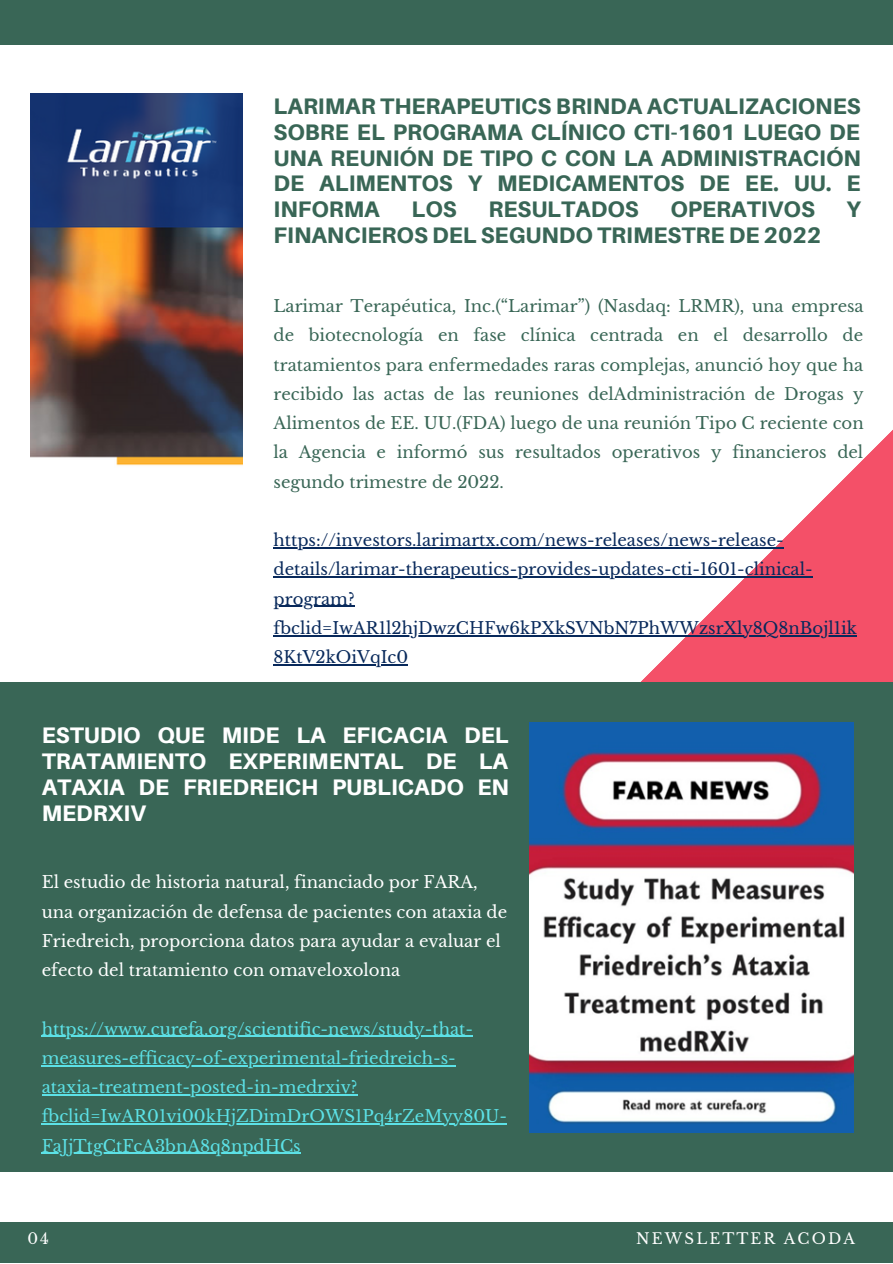
<style>
.page{position:relative;width:893px;height:1264px;background:#fff}
.page>*{position:absolute;margin:0;border:0;box-sizing:border-box;transform-origin:0 0}
.t1{font:800 22.5px/25.8px "Aileron";color:#396656;text-align:justify}
.t2{font:800 22.5px/25.8px "Aileron";color:#fff;text-align:justify}
.t3{font:16.5px/29.2px "Libre Baskerville";color:#396656;text-align:justify}
.t4{font:16.5px/29.2px "Libre Baskerville";color:#5ce1e6}
.t5{font:16.5px/29.2px "Libre Baskerville";color:#08295b}
.t6{font:16.5px/29.2px "Libre Baskerville";color:#fff}
.t7{font:15px "Libre Baskerville";letter-spacing:.14em;color:#fff}
</style>
<div class="page">
<svg style="left:576px;top:431px;width:316px;height:252px"></svg>
<div style="left:0;top:683px;width:892px;height:487px;background:#396656"></div>
<img style="left:30px;top:93px;width:213px;height:373px">
<img style="left:529px;top:722px;width:324px;height:410px">
<div style="left:0;top:1222px;width:892px;height:40px;background:#396656"></div>
<div style="left:0;top:0;width:892px;height:45px;background:#396656"></div>
<hr style="left:42px;top:1035px;width:431px;height:1px;background:#5ce1e6">
<hr style="left:42px;top:1064px;width:414px;height:2px;background:#5ce1e6">
<hr style="left:42px;top:1094px;width:315px;height:1px;background:#5ce1e6">
<hr style="left:42px;top:1123px;width:465px;height:1px;background:#5ce1e6">
<hr style="left:42px;top:1152px;width:259px;height:1px;background:#5ce1e6">
<hr style="left:273px;top:547px;width:510px;height:1px;background:#08295b">
<hr style="left:273px;top:576px;width:539px;height:1px;background:#08295b">
<hr style="left:273px;top:605px;width:81px;height:2px;background:#08295b">
<hr style="left:273px;top:635px;width:584px;height:1px;background:#08295b">
<hr style="left:273px;top:664px;width:135px;height:1px;background:#08295b">
<h1 class="t1" style="left:273px;top:93px;width:588px">LARIMAR THERAPEUTICS BRINDA ACTUALIZACIONES SOBRE EL PROGRAMA CLÍNICO CTI-1601 LUEGO DE UNA REUNIÓN DE TIPO C CON LA ADMINISTRACIÓN DE ALIMENTOS Y MEDICAMENTOS DE EE. UU. E INFORMA</h1>
<h1 class="t1" style="left:411px;top:196px;width:47px">LOS</h1>
<h1 class="t1" style="left:488px;top:196px;width:152px">RESULTADOS</h1>
<h1 class="t1" style="left:670px;top:196px;width:146px">OPERATIVOS</h1>
<h1 class="t1" style="left:846px;top:196px;width:16px">Y</h1>
<h1 class="t1" style="left:273px;top:222px;width:549px">FINANCIEROS DEL SEGUNDO TRIMESTRE DE 2022</h1>
<p class="t3" style="left:273px;top:292px;width:591px">Larimar Terapéutica, Inc.(“Larimar”) (Nasdaq: LRMR), una empresa de biotecnología en fase clínica centrada en el desarrollo de tratamientos para enfermedades raras complejas, anunció hoy que ha recibido las actas de las reuniones delAdministración de Drogas y Alimentos de EE. UU.(FDA) luego de una reunión Tipo C reciente con la Agencia e informó sus resultados operativos y financieros del segundo trimestre de 2022.</p>
<p class="t5" style="left:273px;top:525px;width:584px">https://investors.larimartx.com/news-releases/news-release&shy;details/larimar-therapeutics-provides-updates-cti-1601-clinical&shy;program? fbclid=IwAR1l2hjDwzCHFw6kPXkSVNbN7PhWWzsrXly8Q8nBojl1ik 8KtV2kOiVqIc0</p>
<h1 class="t2" style="left:42px;top:721px;width:469px">ESTUDIO QUE MIDE LA EFICACIA DEL TRATAMIENTO EXPERIMENTAL DE LA ATAXIA DE FRIEDREICH PUBLICADO EN MEDRXIV</h1>
<p class="t6" style="left:42px;top:868px;width:467px">El estudio de historia natural, financiado por FARA, una organización de defensa de pacientes con ataxia de Friedreich, proporciona datos para ayudar a evaluar el efecto del tratamiento con omaveloxolona</p>
<p class="t4" style="left:42px;top:1014px;width:467px">https://www.curefa.org/scientific-news/study-that&shy;measures-efficacy-of-experimental-friedreich-s&shy;ataxia-treatment-posted-in-medrxiv? fbclid=IwAR01vi00kHjZDimDrOWS1Pq4rZeMyy80U-FaJjTtgCtFcA3bnA8q8npdHCs</p>
<p class="t7" style="left:27px;top:1229px;width:23px">04</p>
<p class="t7" style="left:636px;top:1229px;width:220px">NEWSLETTER ACODA</p>
</div>
